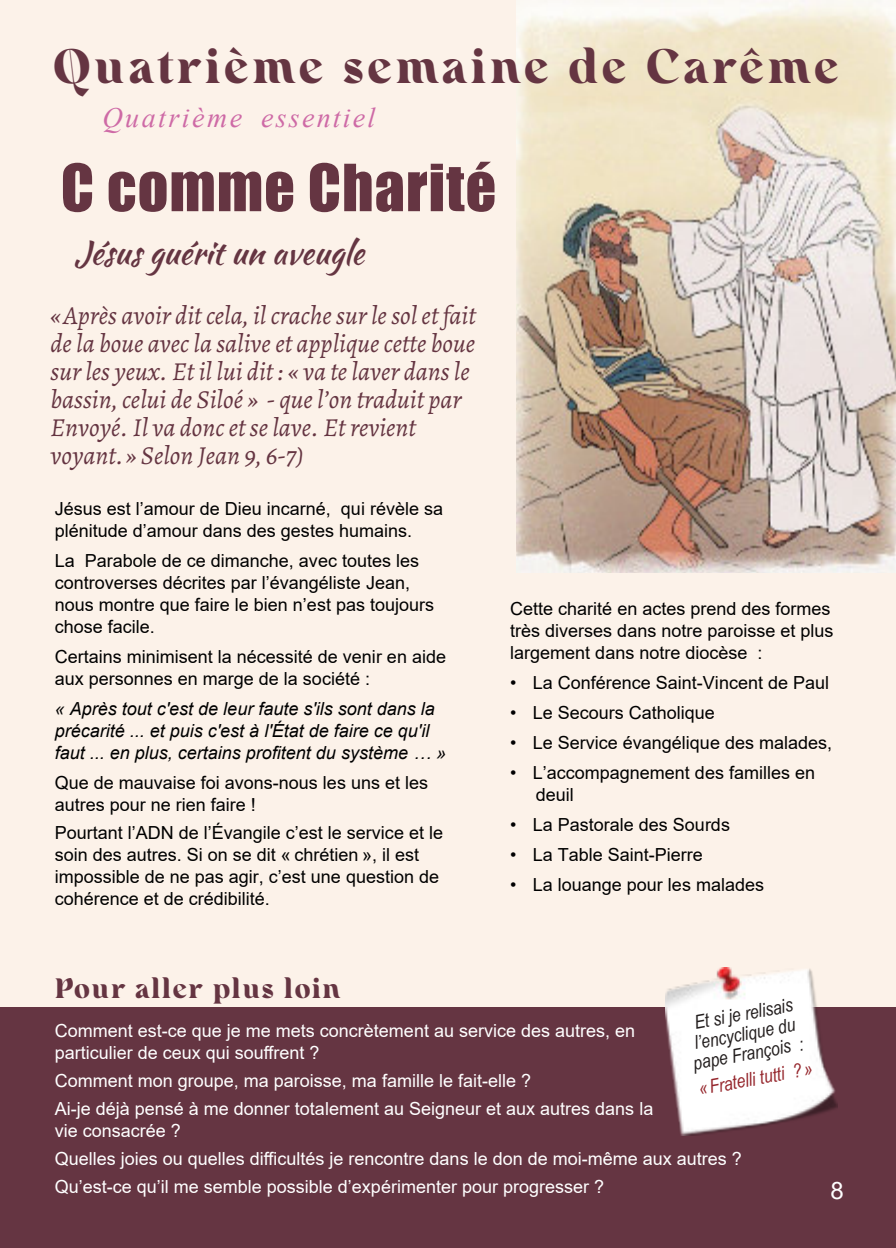
<style>
.page{position:relative;width:896px;height:1248px;background:#fff}
.page>*{position:absolute;margin:0;border:0;box-sizing:border-box;transform-origin:0 0}
.t1{font:60px "Impact";letter-spacing:.02em;color:#653542}
.t2{font:900 48px "Rainesta";letter-spacing:.075em;color:#653542}
.t3{font:32px "Kaushan Script";color:#653542}
.t4{font:italic 28px "Times New Roman";letter-spacing:.085em;color:#ce6aa6}
.t5{font:900 28px "Rainesta";letter-spacing:.05em;color:#653542}
.t6{font:italic 26px/28px "Alegreya";color:#653542}
.t7{font:24px "Arial";color:#fff}
.t8{font:italic 19px/20px "Arial Narrow";color:#231e1e;text-align:center}
.t9{font:italic 19px "Arial Narrow";color:#95262c}
.t10{font:18px/22px "Arial";color:#000}
.t11{font:18px/28px "Arial";color:#fff}
.t12{font:italic 18px/22px "Arial";color:#000}
</style>
<div class="page">
<div style="left:0;top:0;width:896px;height:1247px;background:#fcf2e9"></div>
<div style="left:0;top:1007px;width:896px;height:240px;background:#653542"></div>
<img style="left:665px;top:967px;width:172px;height:168px">
<img style="left:516px;top:0;width:380px;height:572px">
<h2 class="t2" style="left:53px;top:47px;width:787px">Quatrième semaine de Carême</h2>
<h3 class="t4" style="left:102px;top:107px;width:274px">Quatrième essentiel</h3>
<h1 class="t1" style="left:61px;top:164px;width:437px">C comme Charité</h1>
<h3 class="t3" style="left:75px;top:229px;width:291px">Jésus guérit un aveugle</h3>
<p class="t6" style="left:51px;top:301px;width:427px">«Après avoir dit cela, il crache sur le sol et fait de la boue avec la salive et applique cette boue sur les yeux. Et il lui dit : « va te laver dans le bassin, celui de Siloé » - que l’on traduit par Envoyé. Il va donc et se lave. Et revient voyant.» Selon Jean 9, 6-7)</p>
<p class="t10" style="left:55px;top:499px;width:390px">Jésus est l’amour de Dieu incarné, qui révèle sa plénitude d’amour dans des gestes humains.</p>
<p class="t10" style="left:55px;top:551px;width:381px">La Parabole de ce dimanche, avec toutes les controverses décrites par l’évangéliste Jean, nous montre que faire le bien n’est pas toujours chose facile.</p>
<p class="t10" style="left:55px;top:647px;width:393px">Certains minimisent la nécessité de venir en aide aux personnes en marge de la société :</p>
<p class="t12" style="left:55px;top:699px;width:393px">« Après tout c'est de leur faute s'ils sont dans la précarité ... et puis c'est à l'État de faire ce qu'il faut ... en plus, certains profitent du système … »</p>
<p class="t10" style="left:55px;top:773px;width:375px">Que de mauvaise foi avons-nous les uns et les autres pour ne rien faire !</p>
<p class="t10" style="left:55px;top:823px;width:390px">Pourtant l’ADN de l’Évangile c’est le service et le soin des autres. Si on se dit « chrétien », il est impossible de ne pas agir, c’est une question de cohérence et de crédibilité.</p>
<p class="t10" style="left:510px;top:599px;width:325px">Cette charité en actes prend des formes très diverses dans notre paroisse et plus largement dans notre diocèse :</p>
<p class="t10" style="left:510px;top:673px;width:320px">• La Conférence Saint-Vincent de Paul</p>
<p class="t10" style="left:510px;top:703px;width:206px">• Le Secours Catholique</p>
<p class="t10" style="left:510px;top:733px;width:323px">• Le Service évangélique des malades,</p>
<p class="t10" style="left:536px;top:763px;width:281px;text-indent:-25px">• L’accompagnement des familles en deuil</p>
<p class="t10" style="left:510px;top:815px;width:221px">• La Pastorale des Sourds</p>
<p class="t10" style="left:510px;top:845px;width:194px">• La Table Saint-Pierre</p>
<p class="t10" style="left:510px;top:875px;width:255px">• La louange pour les malades</p>
<h3 class="t5" style="left:55px;top:976px;width:287px">Pour aller plus loin</h3>
<p class="t8" style="left:685px;top:1015px;width:113px;rotate:-10deg">Et si je relisais l’encyclique du pape François :</p>
<p class="t11" style="left:55px;top:1020px;width:582px;line-height:22px">Comment est-ce que je me mets concrètement au service des autres, en particulier de ceux qui souffrent ?</p>
<p class="t11" style="left:55px;top:1067px;width:600px">Comment mon groupe, ma paroisse, ma famille le fait-elle ?<br>Ai-je déjà pensé à me donner totalement au Seigneur et aux autres dans la</p>
<p class="t11" style="left:55px;top:1117px;width:688px">vie consacrée ?<br>Quelles joies ou quelles difficultés je rencontre dans le don de moi-même aux autres ?<br>Qu’est-ce qu’il me semble possible d’expérimenter pour progresser ?</p>
<p class="t9" style="left:697px;top:1081px;width:117px;rotate:-10deg">« Fratelli tutti ? »</p>
<h3 class="t7" style="left:830px;top:1181px;width:15px">8</h3>
</div>
